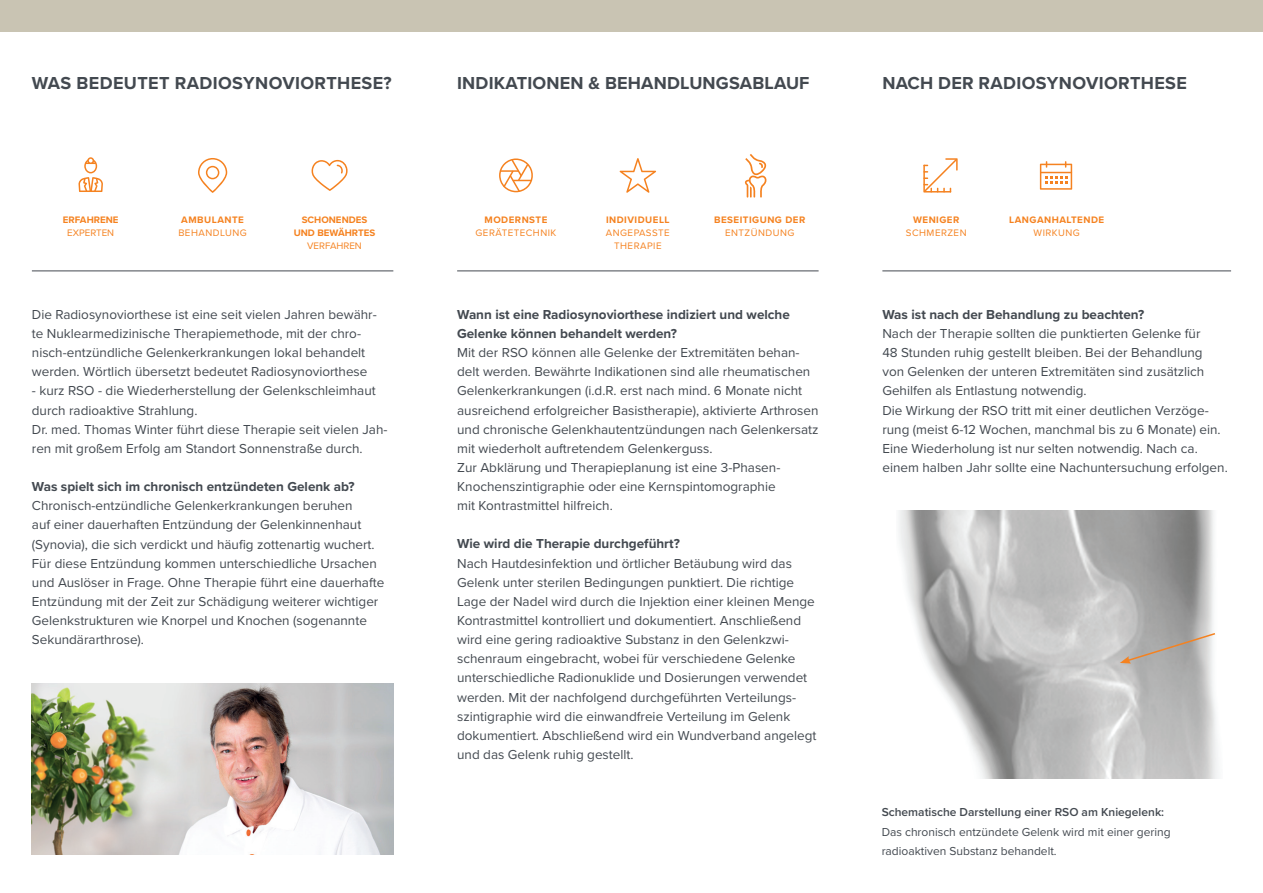
<style>
.page{position:relative;width:1263px;height:893px;background:#fff}
.page>*{position:absolute;margin:0;border:0;box-sizing:border-box;transform-origin:0 0}
.t1{font:700 18px "Proxima Nova";letter-spacing:.01em;color:#434950}
.t2{font:13.5px/19.2px "Proxima Nova";color:#434950}
.t3{font:700 13.5px/19.2px "Proxima Nova";color:#434950}
.t4{font:12px/19.2px "Proxima Nova";color:#434950}
.t5{font:600 12px "Proxima Nova";color:#434950}
.t6{font:9.75px "Proxima Nova";letter-spacing:.05em;color:#f58220}
.t7{font:700 9.75px "Proxima Nova";letter-spacing:.05em;color:#f58220}
.t8{font:700 9.75px/12.8px "Proxima Nova";color:#f58220}
</style>
<div class="page">
<div style="left:0;top:0;width:1263px;height:32px;background:#c9c4b3"></div>
<hr style="left:882px;top:271px;width:349px;height:1px;background:#434950">
<hr style="left:457px;top:271px;width:362px;height:1px;background:#434950">
<hr style="left:32px;top:271px;width:361px;height:1px;background:#434950">
<img style="left:32px;top:683px;width:361px;height:172px">
<img style="left:899px;top:510px;width:319px;height:268px">
<svg style="left:311px;top:160px;width:37px;height:31px"></svg>
<svg style="left:1120px;top:632px;width:97px;height:31px;background:#b9b3ad"></svg>
<svg style="left:923px;top:158px;width:35px;height:35px"></svg>
<svg style="left:198px;top:158px;width:29px;height:35px"></svg>
<svg style="left:620px;top:158px;width:36px;height:35px"></svg>
<svg style="left:78px;top:157px;width:25px;height:35px"></svg>
<svg style="left:499px;top:158px;width:34px;height:34px"></svg>
<svg style="left:1040px;top:161px;width:32px;height:29px"></svg>
<svg style="left:745px;top:154px;width:22px;height:44px"></svg>
<h1 class="t1" style="left:32px;top:70px;width:69px">Was bede</h1>
<h1 class="t1" style="left:124px;top:70px;width:25px">utet</h1>
<h1 class="t1" style="left:175px;top:70px;width:25px">Radio</h1>
<h1 class="t1" style="left:232px;top:70px;width:74px">synoviort</h1>
<h1 class="t1" style="left:337px;top:70px;width:56px">hese?</h1>
<h1 class="t1" style="left:457px;top:70px;width:341px">INDIKATIONEN &amp; BEHANDLUNGSABLAUF</h1>
<h1 class="t1" style="left:882px;top:70px;width:69px">nach der</h1>
<h1 class="t1" style="left:978px;top:70px;width:25px">Radio</h1>
<h1 class="t1" style="left:1036px;top:70px;width:74px">synoviort</h1>
<h1 class="t1" style="left:1141px;top:70px;width:46px">hese</h1>
<p class="t7" style="left:63px;top:213px;width:56px">erfahrene</p>
<p class="t6" style="left:67px;top:225px;width:49px">Experten</p>
<p class="t7" style="left:181px;top:213px;width:58px">ambulante</p>
<p class="t6" style="left:178px;top:225px;width:70px">Behandlung</p>
<p class="t8" style="left:294px;top:213px;width:83px;text-indent:28px">ONENDES<br>UN D BEWÄHRTES</p>
<p class="t6" style="left:307px;top:238px;width:7px">VERF</p>
<p class="t6" style="left:330px;top:238px;width:14px">AHREN</p>
<p class="t7" style="left:302px;top:213px;width:8px">SCH</p>
<p class="t7" style="left:484px;top:213px;width:64px">MODERNSTE</p>
<p class="t6" style="left:475px;top:225px;width:82px">GErätetechni k</p>
<p class="t7" style="left:606px;top:213px;width:65px">INDIVIDUELL</p>
<p class="t6" style="left:606px;top:225px;width:15px">ANGE</p>
<p class="t6" style="left:634px;top:225px;width:31px">PASSTE</p>
<p class="t6" style="left:614px;top:238px;width:8px">THER</p>
<p class="t6" style="left:640px;top:238px;width:22px">APIE</p>
<p class="t7" style="left:714px;top:213px;width:93px">BESEITIGUNG DER</p>
<p class="t6" style="left:725px;top:225px;width:7px">ENTZ</p>
<p class="t6" style="left:751px;top:225px;width:37px">ÜNDUNG</p>
<p class="t7" style="left:913px;top:213px;width:48px">WENIGER</p>
<p class="t6" style="left:906px;top:225px;width:37px">SCHMERZEN</p>
<p class="t7" style="left:1009px;top:213px;width:97px">LANGANHALTENDE</p>
<p class="t6" style="left:1033px;top:225px;width:40px">WIRKUNG</p>
<p class="t2" style="left:32px;top:304px;width:346px">Die Radiosynoviorthese ist eine seit vielen Jahren bewähr&shy;te N uklearmedizinische Therapiemethode, mit der chro&shy;nisch-entzündliche Gelenkerkrankungen lokal behandelt werden. Wörtlich übersetzt bedeutet Radiosynoviorthese</p>
<p class="t2" style="left:32px;top:381px;width:357px">- kurz RSO - die Wiederherstellung der Gelenkschleimhaut durch radioaktive Strahlung.<br>Dr. med. Thomas Winter führt diese Therapie seit vielen Jah&shy;ren mit großem Erfolg am Standort Sonnenstraße durch.</p>
<p class="t3" style="left:32px;top:477px;width:324px">Was spielt sich im chronisch entzündeten Gelenk ab?</p>
<p class="t2" style="left:32px;top:496px;width:354px">Chronisch-entzündliche Gelenkerkrankungen beruhen<br>auf einer dauerhaften Entzündung der Gelenkinnenhaut (Synovia), die sich verdickt und häufig zottenartig wuchert.<br>Für diese Entzündung kommen unterschiedliche Ursachen und Auslöser in Frage. Ohne Therapie führt eine dauerhafte Entzündung mit der Zeit zur Schädigung weiterer wichtiger Gelenkstrukturen wie Knorpel und Knochen (sogenannte Sekundärarthrose).</p>
<p class="t3" style="left:457px;top:304px;width:334px">Wann ist eine Radiosynoviorthese indiziert und welche<br>Gelenke können behandelt werden?</p>
<p class="t2" style="left:457px;top:342px;width:363px">Mit der RSO können alle Gelenke der Extremitäten behan&shy;delt werden. Bewährte Indikationen sind alle rheumatischen Gelenkerkrankungen (i.d.R. erst nach mind. 6 Monate nicht ausreichend erfolgreicher Basistherapie), aktivierte Arthrosen und chronische Gelenkhautentzündungen nach Gelenkersatz mit wiederholt auftretendem Gelenkerguss.<br>Zur Abklärung und Therapieplanung ist eine 3-Phasen-Knochenszintigraphie oder eine Kernspintomographie<br>mit Kontrastmittel hilfreich.</p>
<p class="t3" style="left:457px;top:534px;width:224px">Wie wird die Therapie durchgeführt?</p>
<p class="t2" style="left:457px;top:553px;width:361px">Nach Hautdesinfektion und örtlicher Betäubung wird das Gelenk unter sterilen Bedingungen punktiert. Die richtige Lage der Nadel wird durch die Injektion einer kleinen Menge Kontrastmittel kontrolliert und dokumentiert. Anschließend wird eine gering radioaktive Substanz in den Gelenkzwi&shy;schenraum eingebracht, wobei für verschiedene Gelenke unterschiedliche Radionuklide und Dosierungen verwendet werden. Mit der nachfolgend durchgeführten Verteilungs&shy;szintigraphie wird die einwandfreie Verteilung im Gelenk dokumentiert. Abschließend wird ein Wundverband angelegt und das Gelenk ruhig gestellt.</p>
<p class="t3" style="left:882px;top:304px;width:263px">Was ist nach der Behandlung zu beachten?</p>
<p class="t2" style="left:882px;top:323px;width:347px">Nach der Therapie sollten die punktierten Gelenke für<br>48 Stunden ruhig gestellt bleiben. Bei der Behandlung von Gelenken der unteren Extremitäten sind zusätzlich Gehilfen als Entlastung notwendig.<br>Die Wirkung der RSO tritt mit einer deutlichen Verzöge&shy;rung (meist 6-12 Wochen, manchmal bis zu 6 Monate) ein.<br>Eine Wiederholung ist nur selten notwendig. Nach ca. einem halben Jahr sollte eine Nachuntersuchung erfolgen.</p>
<p class="t5" style="left:882px;top:803px;width:284px">Schematische Darstellung einer RSO am Kniegelenk:</p>
<p class="t4" style="left:882px;top:821px;width:290px">Das chronisch entzündete Gelenk wird mit einer gering radioaktiven Substanz behandelt.</p>
</div>
